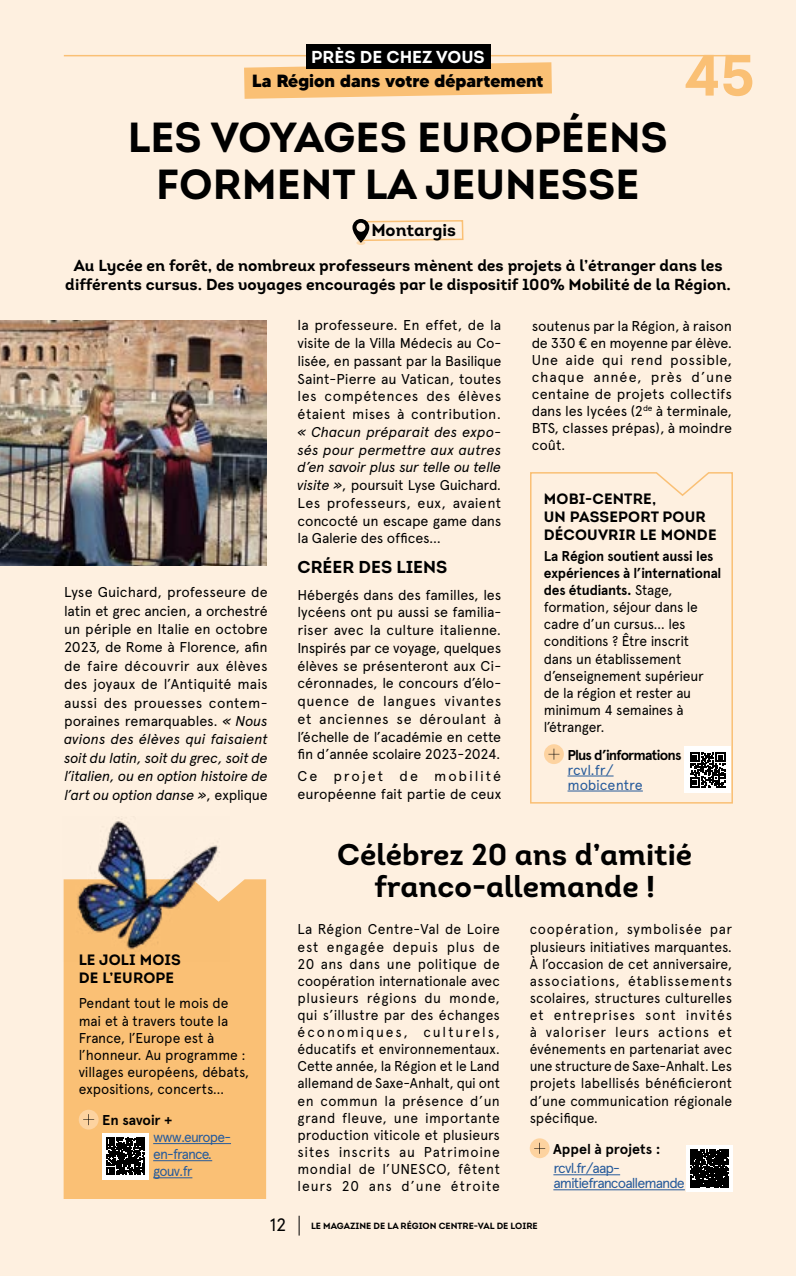
<style>
.page{position:relative;width:796px;height:1276px;background:#fff}
.page>*{position:absolute;margin:0;border:0;box-sizing:border-box;transform-origin:0 0}
.t1{font:58.05px "Intro Trial Bd";color:#fac075}
.t2{font:42px/46.5px "Intro Bold Alt";color:#000;text-align:center}
.t3{font:30px/31.8px "Intro Bold Alt";color:#000;text-align:center}
.t4{font:18px "Apercu";color:#000}
.t5{font:800 17.7px "MADETOMMY";color:#000}
.t6{font:17.25px "Intro Bold Alt";color:#000}
.t7{font:17.25px "Intro Bold Alt";color:#fff}
.t8{font:15.9px/19px "Intro Bold Alt";color:#000;text-align:center}
.t9{font:15px/18px "Intro Bold Alt";letter-spacing:.01em;color:#000}
.t10{font:14.25px/17.1px "Apercu";letter-spacing:-.005em;color:#000;text-align:justify}
.t11{font:14.25px/17.1px "Apercu";letter-spacing:-.06em;color:#275b9b}
.t12{font:700 14.25px "Apercu";letter-spacing:-.015em;color:#000}
.t13{font:700 14.25px "Apercu";letter-spacing:-.055em;color:#000}
.t14{font:14.25px/15px "Apercu";letter-spacing:-.01em;color:#275b9b}
.t15{font:9px "Intro Bold Alt";color:#000}
.s1{font-style:italic}
.s2{font-weight:700}
</style>
<div class="page">
<div style="left:0;top:0;width:795px;height:1276px;background:#fef0e0"></div>
<hr style="left:64px;top:55px;width:256px;height:1px;background:#fac075">
<hr style="left:475px;top:55px;width:256px;height:1px;background:#fac075">
<svg style="left:244px;top:62px;width:307px;height:37px;background:#fac582"></svg>
<div style="left:305px;top:44px;width:185px;height:25px;background:#000"></div>
<svg style="left:352px;top:219px;width:112px;height:26px"></svg>
<img style="left:0;top:320px;width:267px;height:246px">
<div style="left:529px;top:1138px;width:20px;height:20px;background:#fdd3a0;border-radius:50%"></div>
<svg style="left:534px;top:1142px;width:11px;height:11px"></svg>
<div style="left:64px;top:879px;width:202px;height:320px;background:#fac075"></div>
<img style="left:63px;top:817px;width:167px;height:145px">
<svg style="left:530px;top:472px;width:203px;height:332px"></svg>
<hr style="left:567px;top:775px;width:46px;height:1px;background:#275b9b">
<hr style="left:567px;top:790px;width:75px;height:1px;background:#275b9b">
<div style="left:543px;top:744px;width:20px;height:20px;background:#fdd3a0;border-radius:50%"></div>
<svg style="left:548px;top:748px;width:11px;height:11px"></svg>
<div style="left:684px;top:746px;width:46px;height:47px;background:#fff"></div>
<svg style="left:690px;top:752px;width:34px;height:35px"></svg>
<hr style="left:153px;top:1143px;width:78px;height:1px;background:#275b9b">
<hr style="left:153px;top:1160px;width:59px;height:1px;background:#275b9b">
<hr style="left:153px;top:1177px;width:39px;height:1px;background:#275b9b">
<div style="left:79px;top:1109px;width:20px;height:20px;background:#fdd3a0;border-radius:50%"></div>
<svg style="left:83px;top:1114px;width:11px;height:11px"></svg>
<div style="left:102px;top:1133px;width:47px;height:46px;background:#fff"></div>
<svg style="left:107px;top:1137px;width:37px;height:38px"></svg>
<div style="left:686px;top:1145px;width:46px;height:47px;background:#fff"></div>
<svg style="left:690px;top:1149px;width:38px;height:38px"></svg>
<hr style="left:553px;top:1174px;width:66px;height:1px;background:#275b9b">
<hr style="left:553px;top:1189px;width:131px;height:1px;background:#275b9b">
<p class="t7" style="left:311px;top:46px;width:175px">PRÈS DE CHEZ VOUS</p>
<h1 class="t1" style="left:683px;top:42px;width:73px">45</h1>
<h2 class="t2" style="left:128px;top:114px;width:541px">LES VOYAGES EUROPÉENS<br>FORMENT LA JEUNESSE</h2>
<p class="t5" style="left:252px;top:70px;width:293px">La Région dans votre département</p>
<p class="t6" style="left:371px;top:219px;width:86px">Montargis</p>
<p class="t8" style="left:65px;top:256px;width:666px">Au Lycée en forêt, de nombreux professeurs mènent des projets à l’étranger dans les différents cursus. Des voyages encouragés par le dispositif 100% Mobilité de la Région.</p>
<p class="t10" style="left:64px;top:583px;width:205px;line-height:18.5px">Lyse Guichard, professeure de latin et grec ancien, a orchestré un périple en Italie en octobre 2023, de Rome à Florence, afin de faire découvrir aux élèves des joyaux de l’Antiquité mais aussi des prouesses contem&shy;poraines remarquables. <span class="s1">« Nous avions des élèves qui faisaient soit du latin, soit du grec, soit de l’italien, ou en option histoire de l’art ou option danse »</span>, explique</p>
<p class="t9" style="left:79px;top:950px;width:103px">LE JOLI MOIS<br>DE L’EUROPE</p>
<p class="t10" style="left:79px;top:995px;width:172px;text-align:left">Pendant tout le mois de mai et à travers toute la<br>France, l’Europe est à l’honneur. Au programme : villages européens, débats, expositions, concerts…</p>
<p class="t12" style="left:102px;top:1111px;width:72px">En savoir +</p>
<p class="t11" style="left:153px;top:1128px;width:79px">www.europe&shy;en-france. gouv.fr</p>
<p class="t10" style="left:297px;top:316px;width:205px;line-height:17.7px">la professeure. En effet, de la visite de la Villa Médecis au Co&shy;lisée, en passant par la Basilique Saint-Pierre au Vatican, toutes les compétences des élèves étaient mises à contribution.</p>
<p class="t10" style="left:297px;top:423px;width:205px;line-height:17.7px"><span class="s1">« Chacun préparait des expo&shy;sés pour permettre aux autres d’en savoir plus sur telle ou telle visite »</span>, poursuit Lyse Guichard.<br>Les professeurs, eux, avaient concocté un escape game dans la Galerie des offices…</p>
<p class="t6" style="left:297px;top:556px;width:151px">CRÉER DES LIENS</p>
<p class="t10" style="left:297px;top:586px;width:205px;line-height:17.7px">Hébergés dans des familles, les lycéens ont pu aussi se familia&shy;riser avec la culture italienne.<br>Inspirés par ce voyage, quelques élèves se présenteront aux Ci&shy;céronnades, le concours d’élo&shy;quence de langues vivantes et anciennes se déroulant à l’échelle de l’académie en cette fin d’année scolaire 2023-2024.</p>
<p class="t10" style="left:297px;top:767px;width:205px;line-height:17.7px">Ce projet de mobilité européenne fait partie de ceux</p>
<p class="t10" style="left:531px;top:317px;width:202px">soutenus par la Région, à raison de 330 € en moyenne par élève.<br>Une aide qui rend possible, chaque année, près d’une centaine de projets collectifs dans les lycées (2<sup>de</sup> à terminale, BTS, classes prépas), à moindre coût.</p>
<p class="t9" style="left:543px;top:489px;width:174px">MOBI-CENTRE,<br>UN PASSEPORT POUR<br>DÉCOUVRIR LE MONDE</p>
<p class="t10" style="left:543px;top:547px;width:179px;text-align:left"><span class="s2">La Région soutient aussi les expériences à l’international des étudiants.</span> Stage, formation, séjour dans le cadre d’un cursus… les conditions ? Être inscrit dans un établissement d’enseignement supérieur de la région et rester au minimum 4 semaines à l’étranger.</p>
<p class="t13" style="left:567px;top:746px;width:123px">Plus d’informations :</p>
<p class="t14" style="left:567px;top:762px;width:77px">rcvl.fr/ mobicentre</p>
<h3 class="t3" style="left:337px;top:839px;width:356px">Célébrez 20 ans d’amitié franco-allemande !</h3>
<p class="t10" style="left:297px;top:921px;width:204px">La Région Centre-Val de Loire est engagée depuis plus de 20 ans dans une politique de coopération internationale avec plusieurs régions du monde, qui s’illustre par des échanges économiques, culturels, éducatifs et environnementaux.<br>Cette année, la Région et le Land allemand de Saxe-Anhalt, qui ont en commun la présence d’un grand fleuve, une importante production viticole et plusieurs sites inscrits au Patrimoine mondial de l’UNESCO, fêtent leurs 20 ans d’une étroite</p>
<p class="t10" style="left:529px;top:921px;width:204px">coopération, symbolisée par plusieurs initiatives marquantes.<br>À l’occasion de cet anniversaire, associations, établissements scolaires, structures culturelles et entreprises sont invités à valoriser leurs actions et événements en partenariat avec une structure de Saxe-Anhalt. Les projets labellisés bénéficieront d’une communication régionale spécifique.</p>
<p class="t12" style="left:553px;top:1140px;width:109px">Appel à projets :</p>
<p class="t11" style="left:553px;top:1160px;width:133px;line-height:15px">rcvl.fr/aap&shy;amitiefrancoallemande</p>
<p class="t4" style="left:269px;top:1213px;width:18px">12</p>
<p class="t15" style="left:311px;top:1220px;width:228px">LE MAGAZINE DE LA RÉGION CENTRE-VAL DE LOIRE</p>
</div>
